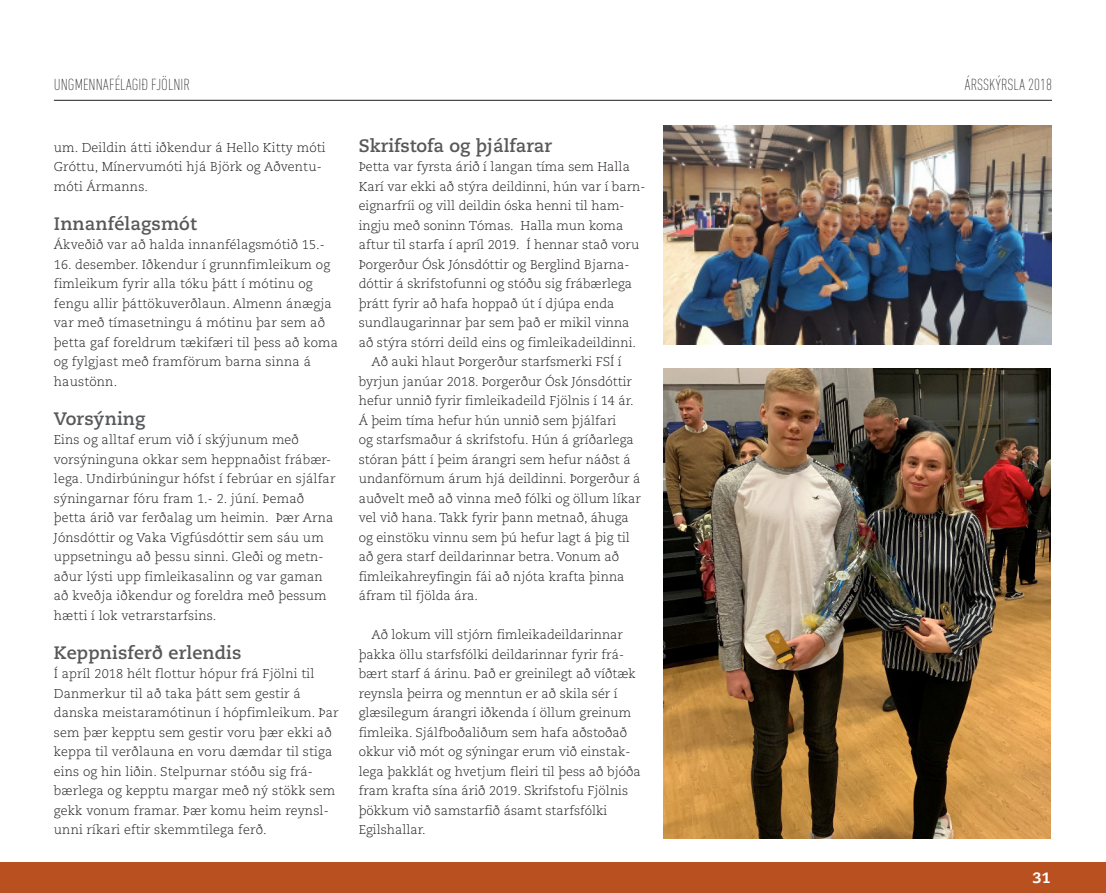
<style>
.page{position:relative;width:1106px;height:893px;background:#fff}
.page>*{position:absolute;margin:0;border:0;box-sizing:border-box;transform-origin:0 0}
.Millfyrirsögn{font:700 18px "Caecilia";letter-spacing:.01em;color:#57585a}
.t1{font:200 condensed 16.5px "DIN Next LT Pro";color:#231f20}
.t2{font:800 15px "Caecilia";color:#fff}
.Meginmál_fyrst{font:300 12.75px/19.5px "Caecilia";letter-spacing:.01em;color:#231f20}
.Meginmál{font:300 12.75px/19.5px "Caecilia";color:#231f20}
</style>
<div class="page">
<div style="left:0;top:862px;width:1106px;height:31px;background:#b8501f"></div>
<hr style="left:54px;top:100px;width:998px;height:1px;background:#231f20">
<img style="left:663px;top:369px;width:387px;height:470px">
<img style="left:663px;top:125px;width:389px;height:219px">
<p class="t1" style="left:54px;top:75px;width:138px">UNGMENNAFÉLAGIÐ FJÖLNIR</p>
<p class="t1" style="left:964px;top:75px;width:89px">ÁRSSKÝRSLA 2018</p>
<p class="Meginmál_fyrst" style="left:54px;top:138px;width:273px">um. Deildin átti iðkendur á Hello Kitty móti<br>Gróttu, Mínervumóti hjá Björk og Aðventu&shy;móti Ármanns.</p>
<p class="Millfyrirsögn" style="left:54px;top:213px;width:144px">Innanfélagsmót</p>
<p class="Meginmál_fyrst" style="left:54px;top:235px;width:272px">Ákveðið var að halda innanfélagsmótið 15.-</p>
<p class="Meginmál_fyrst" style="left:54px;top:255px;width:286px">16. desember. Iðkendur í grunnfimleikum og fimleikum fyrir alla tóku þátt í mótinu og fengu allir þáttökuverðlaun. Almenn ánægja var með tímasetningu á mótinu þar sem að þetta gaf foreldrum tækifæri til þess að koma og fylgjast með framförum barna sinna á haustönn.</p>
<p class="Millfyrirsögn" style="left:54px;top:408px;width:93px">Vorsýning</p>
<p class="Meginmál_fyrst" style="left:54px;top:430px;width:283px">Eins og alltaf erum við í skýjunum með vorsýninguna okkar sem heppnaðist frábær&shy;lega. Undirbúningur hófst í febrúar en sjálfar sýningarnar fóru fram 1.- 2. júní. Þemað þetta árið var ferðalag um heimin. Þær Arna Jónsdóttir og Vaka Vigfúsdóttir sem sáu um uppsetningu að þessu sinni. Gleði og metn&shy;aður lýsti upp fimleikasalinn og var gaman að kveðja iðkendur og foreldra með þessum hætti í lok vetrarstarfsins.</p>
<p class="Millfyrirsögn" style="left:54px;top:642px;width:189px">Keppnisferð erlendis</p>
<p class="Meginmál_fyrst" style="left:54px;top:664px;width:286px">Í apríl 2018 hélt flottur hópur frá Fjölni til Danmerkur til að taka þátt sem gestir á danska meistaramótinun í hópfimleikum. Þar sem þær kepptu sem gestir voru þær ekki að keppa til verðlauna en voru dæmdar til stiga eins og hin liðin. Stelpurnar stóðu sig frá&shy;bærlega og kepptu margar með ný stökk sem gekk vonum framar. Þær komu heim reynsl&shy;unni ríkari eftir skemmtilega ferð.</p>
<p class="Millfyrirsögn" style="left:359px;top:135px;width:195px">Skrifstofa og þjálfarar</p>
<p class="Meginmál_fyrst" style="left:359px;top:157px;width:288px">Þetta var fyrsta árið í langan tíma sem Halla Karí var ekki að stýra deildinni, hún var í barn&shy;eignarfríi og vill deildin óska henni til ham&shy;ingju með soninn Tómas. Halla mun koma aftur til starfa í apríl 2019. Í hennar stað voru Þorgerður Ósk Jónsdóttir og Berglind Bjarna&shy;dóttir á skrifstofunni og stóðu sig frábærlega þrátt fyrir að hafa hoppað út í djúpa enda sundlaugarinnar þar sem það er mikil vinna að stýra stórri deild eins og fimleikadeildinni.</p>
<p class="Meginmál" style="left:359px;top:352px;width:284px;text-indent:13px">Að auki hlaut Þorgerður starfsmerki FSÍ í byrjun janúar 2018. Þorgerður Ósk Jónsdóttir hefur unnið fyrir fimleikadeild Fjölnis í 14 ár.<br>Á þeim tíma hefur hún unnið sem þjálfari<br>og starfsmaður á skrifstofu. Hún á gríðarlega stóran þátt í þeim árangri sem hefur náðst á undanförnum árum hjá deildinni. Þorgerður á auðvelt með að vinna með fólki og öllum líkar vel við hana. Takk fyrir þann metnað, áhuga og einstöku vinnu sem þú hefur lagt á þig til að gera starf deildarinnar betra. Vonum að fimleikahreyfingin fái að njóta krafta þinna áfram til fjölda ára.</p>
<p class="Meginmál" style="left:359px;top:625px;width:283px;text-indent:13px">Að lokum vill stjórn fimleikadeildarinnar þakka öllu starfsfólki deildarinnar fyrir frá&shy;bært starf á árinu. Það er greinilegt að víðtæk reynsla þeirra og menntun er að skila sér í glæsilegum árangri iðkenda í öllum greinum fimleika. Sjálfboðaliðum sem hafa aðstoðað okkur við mót og sýningar erum við einstak&shy;lega þakklát og hvetjum fleiri til þess að bjóða fram krafta sína árið 2019. Skrifstofu Fjölnis þökkum við samstarfið ásamt starfsfólki Egilshallar.</p>
<p class="t2" style="left:1032px;top:869px;width:19px">31</p>
</div>
